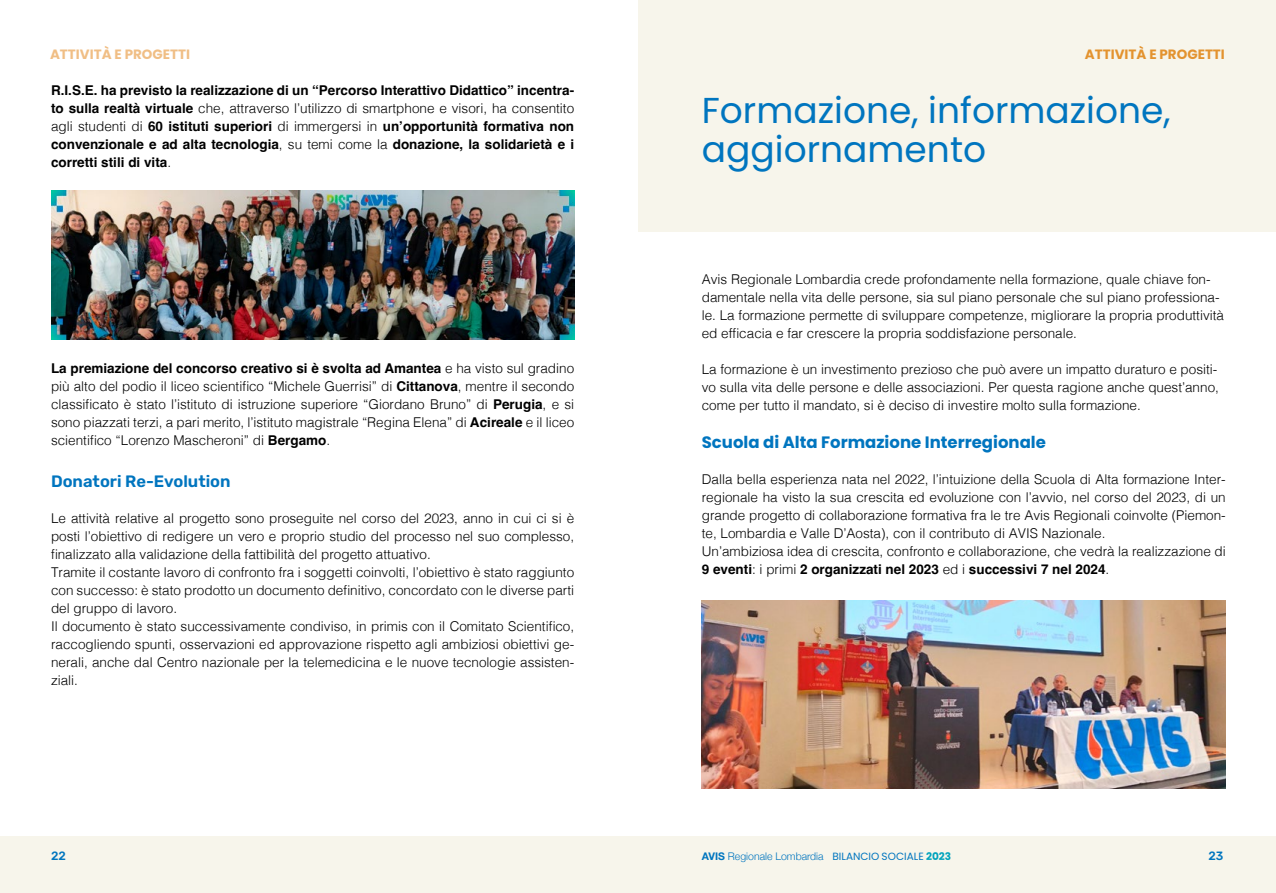
<style>
.page{position:relative;width:1276px;height:893px;background:#fff}
.page>*{position:absolute;margin:0;border:0;box-sizing:border-box;transform-origin:0 0}
.t1{font:36px/39px "Poppins";color:#0075bf}
.t2{font:700 16.5px "Poppins";color:#0075bf}
.t3{font:600 16.5px "Rubik";color:#0075bf}
.t4{font:300 13.5px/18px "Helvetica";color:#000}
.t5{font:700 13.5px/18px "Helvetica";color:#000;text-align:justify}
.t6{font:700 13.5px "Poppins";color:#f0be85}
.t7{font:700 13.5px "Poppins";color:#e3932f}
.t8{font:500 12px "Rubik";color:#0075bf}
.t9{font:300 10.5px "Helvetica Neue";color:#0075bf}
.s1{font-weight:300}
.s2{font-weight:700}
.s3{font-family:"Poppins";font-weight:400}
.s4{font-family:"Poppins";font-weight:700;color:#00a3bd}
</style>
<div class="page">
<div style="left:0;top:836px;width:1276px;height:57px;background:#f7f5eb"></div>
<div style="left:638px;top:0;width:638px;height:231px;background:#f7f5eb"></div>
<img style="left:51px;top:190px;width:523px;height:149px">
<img style="left:702px;top:600px;width:523px;height:189px">
<p class="t6" style="left:50px;top:46px;width:142px">ATTIVITÀ E PROGETTI</p>
<p class="t5" style="left:51px;top:83px;width:525px">R.I.S.E. ha previsto la realizzazione di un “Percorso Interattivo Didattico” incentra&shy;to sulla realtà virtuale <span class="s1">che, attraverso l’utilizzo di smartphone e visori, ha consentito agli studenti di</span> 60 istituti superiori <span class="s1">di immergersi in</span> un’opportunità formativa non convenzionale e ad alta tecnologia<span class="s1">, su temi come la</span> donazione, la solidarietà e i corretti stili di vita<span class="s1">.</span></p>
<p class="t4" style="left:51px;top:359px;width:525px;text-align:justify"><span class="s2">La premiazione del concorso creativo si è svolta ad Amantea</span> e ha visto sul gradino più alto del podio il liceo scientifico “Michele Guerrisi” di <span class="s2">Cittanova</span>, mentre il secondo classificato è stato l’istituto di istruzione superiore “Giordano Bruno” di <span class="s2">Perugia</span>, e si sono piazzati terzi, a pari merito, l’istituto magistrale “Regina Elena” di <span class="s2">Acireale</span> e il liceo scientifico “Lorenzo Mascheroni” di <span class="s2">Bergamo</span>.</p>
<p class="t3" style="left:51px;top:472px;width:181px">Donatori Re-Evolution</p>
<p class="t4" style="left:51px;top:509px;width:525px">Le attività relative al progetto sono proseguite nel corso del 2023, anno in cui ci si è posti l’obiettivo di redigere un vero e proprio studio del processo nel suo complesso, finalizzato alla validazione della fattibilità del progetto attuativo.<br>Tramite il costante lavoro di confronto fra i soggetti coinvolti, l’obiettivo è stato raggiunto con successo: è stato prodotto un documento definitivo, concordato con le diverse parti del gruppo di lavoro.<br>Il documento è stato successivamente condiviso, in primis con il Comitato Scientifico, raccogliendo spunti, osservazioni ed approvazione rispetto agli ambiziosi obiettivi ge&shy;nerali, anche dal Centro nazionale per la telemedicina e le nuove tecnologie assisten&shy;ziali.</p>
<p class="t7" style="left:1085px;top:46px;width:142px">ATTIVITÀ E PROGETTI</p>
<h1 class="t1" style="left:702px;top:91px;width:470px">Formazione, informazione, aggiornamento</h1>
<p class="t4" style="left:702px;top:270px;width:524px">Avis Regionale Lombardia crede profondamente nella formazione, quale chiave fon&shy;damentale nella vita delle persone, sia sul piano personale che sul piano professiona&shy;le. La formazione permette di sviluppare competenze, migliorare la propria produttività ed efficacia e far crescere la propria soddisfazione personale.</p>
<p class="t4" style="left:702px;top:360px;width:518px;text-align:justify">La formazione è un investimento prezioso che può avere un impatto duraturo e positi&shy;vo sulla vita delle persone e delle associazioni. Per questa ragione anche quest’anno, come per tutto il mandato, si è deciso di investire molto sulla formazione.</p>
<p class="t2" style="left:702px;top:433px;width:346px">Scuola di Alta Formazione Interregionale</p>
<p class="t4" style="left:702px;top:469px;width:525px">Dalla bella esperienza nata nel 2022, l’intuizione della Scuola di Alta formazione Inter&shy;regionale ha visto la sua crescita ed evoluzione con l’avvio, nel corso del 2023, di un grande progetto di collaborazione formativa fra le tre Avis Regionali coinvolte (Piemon&shy;te, Lombardia e Valle D’Aosta), con il contributo di AVIS Nazionale.<br>Un’ambiziosa idea di crescita, confronto e collaborazione, che vedrà la realizzazione di <span class="s2">9 eventi</span>: i primi <span class="s2">2 organizzati nel 2023</span> ed i <span class="s2">successivi 7 nel 2024</span>.</p>
<p class="t8" style="left:51px;top:848px;width:16px">22</p>
<p class="t9" style="left:702px;top:848px;width:251px"><span class="s2">AVIS</span> Regionale Lombardia <span class="s3">BILANCIO SOCIALE</span> <span class="s4">2023</span></p>
<p class="t8" style="left:1208px;top:848px;width:16px">23</p>
</div>
